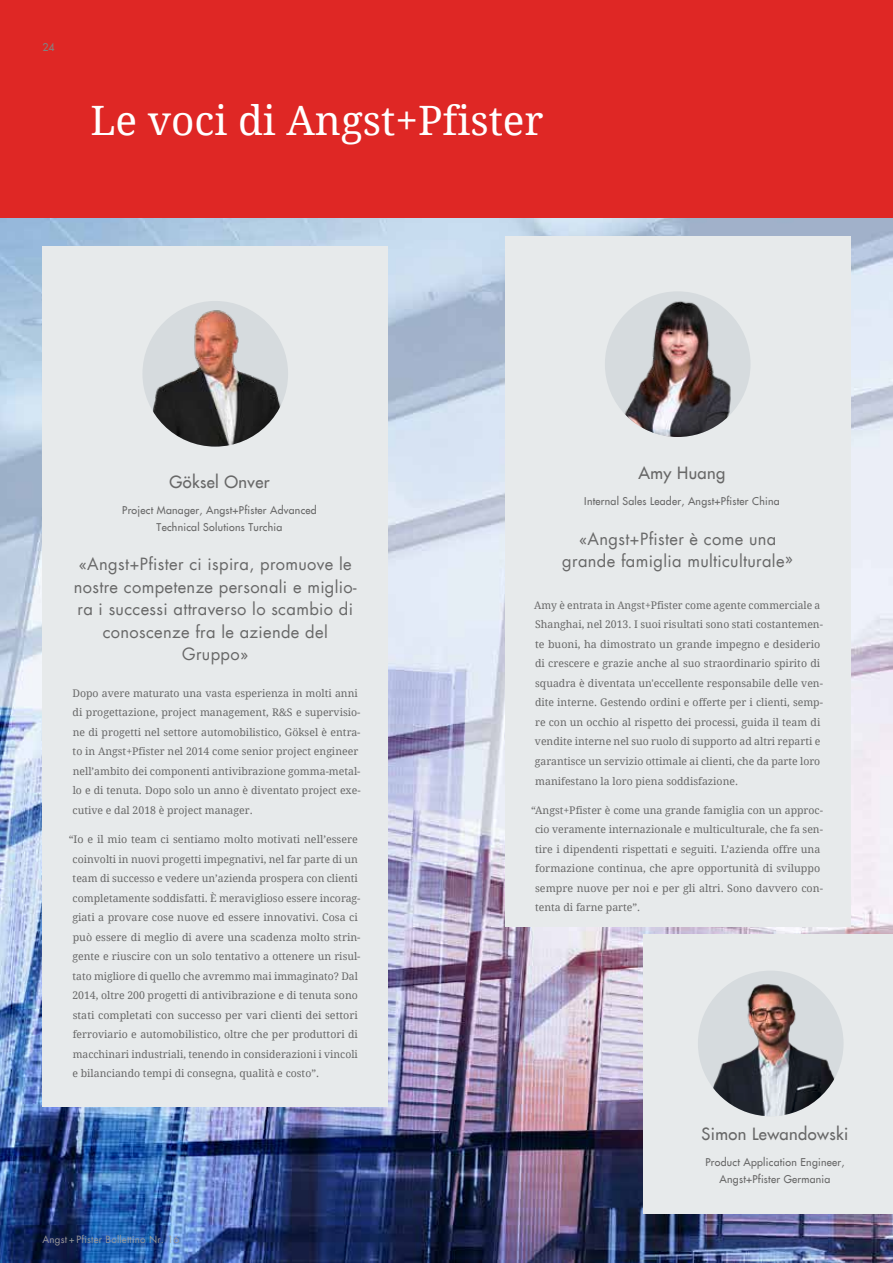
<style>
.page{position:relative;width:893px;height:1263px;background:#fff}
.page>*{position:absolute;margin:0;border:0;box-sizing:border-box;transform-origin:0 0}
.t1{font:40.5px "Droid Serif";color:#fff}
.t2{font:16.5px/22.5px "Futura LT";letter-spacing:.02em;color:#686868;text-align:center}
.t3{font:16.5px "Futura LT";letter-spacing:.025em;color:#686868}
.t4{font:10.5px/19.5px "Droid Serif";color:#686868}
.t5{font:10.5px/16.5px "Futura LT";letter-spacing:.025em;color:#686868;text-align:center}
.t6{font:10.5px "Futura LT";color:#818281}
.t7{font:9.75px "Futura LT";letter-spacing:.02em;color:#999}
</style>
<div class="page">
<img style="left:0;top:217px;width:893px;height:1046px">
<div style="left:0;top:0;width:893px;height:217px;background:#df2725"></div>
<div style="left:43px;top:246px;width:345px;height:860px;background:#e7eaeb"></div>
<div style="left:643px;top:934px;width:250px;height:279px;background:#e7eaeb"></div>
<div style="left:505px;top:236px;width:345px;height:691px;background:#e7eaeb"></div>
<img style="left:143px;top:305px;width:145px;height:142px">
<img style="left:605px;top:291px;width:141px;height:146px">
<div style="left:698px;top:970px;width:145px;height:146px;background:#d6dbde;border-radius:50%"></div>
<img style="left:701px;top:981px;width:142px;height:135px">
<p class="t6" style="left:43px;top:40px;width:14px">24</p>
<h1 class="t1" style="left:90px;top:97px;width:455px">Le voci di Angst+Pfister</h1>
<h2 class="t3" style="left:169px;top:472px;width:102px">Göksel Onver</h2>
<p class="t5" style="left:122px;top:502px;width:196px">Project Manager, Angst+Pfister Advanced<br>Technical Solutions Turchia</p>
<h2 class="t2" style="left:74px;top:553px;width:284px">«Angst+Pfister ci ispira, promuove le nostre competenze personali e miglio&shy;ra i successi attraverso lo scambio di conoscenze fra le aziende del<br>Gruppo»</h2>
<p class="t4" style="left:72px;top:683px;width:290px">Dopo avere maturato una vasta esperienza in molti anni di progettazione, project management, R&amp;S e supervisio&shy;ne di progetti nel settore automobilistico, Göksel è entra&shy;to in Angst+Pfister nel 2014 come senior project engineer nell’ambito dei componenti antivibrazione gomma-metal&shy;lo e di tenuta. Dopo solo un anno è diventato project exe&shy;cutive e dal 2018 è project manager.</p>
<p class="t4" style="left:72px;top:830px;width:290px;text-indent:-4px">“Io e il mio team ci sentiamo molto motivati nell’essere coinvolti in nuovi progetti impegnativi, nel far parte di un team di successo e vedere un’azienda prospera con clienti completamente soddisfatti. È meraviglioso essere incorag&shy;giati a provare cose nuove ed essere innovativi. Cosa ci può essere di meglio di avere una scadenza molto strin&shy;gente e riuscire con un solo tentativo a ottenere un risul&shy;tato migliore di quello che avremmo mai immaginato? Dal 2014, oltre 200 progetti di antivibrazione e di tenuta sono stati completati con successo per vari clienti dei settori ferroviario e automobilistico, oltre che per produttori di macchinari industriali, tenendo in considerazioni i vincoli e bilanciando tempi di consegna, qualità e costo”.</p>
<h2 class="t3" style="left:638px;top:462px;width:88px">Amy Huang</h2>
<p class="t5" style="left:584px;top:492px;width:197px">Internal Sales Leader, Angst+Pfister China</p>
<h2 class="t2" style="left:562px;top:527px;width:232px">«Angst+Pfister è come una grande famiglia multiculturale»</h2>
<p class="t4" style="left:534px;top:596px;width:290px">Amy è entrata in Angst+Pfister come agente commerciale a Shanghai, nel 2013. I suoi risultati sono stati costantemen&shy;te buoni, ha dimostrato un grande impegno e desiderio di crescere e grazie anche al suo straordinario spirito di squadra è diventata un'eccellente responsabile delle ven&shy;dite interne. Gestendo ordini e offerte per i clienti, semp&shy;re con un occhio al rispetto dei processi, guida il team di vendite interne nel suo ruolo di supporto ad altri reparti e garantisce un servizio ottimale ai clienti, che da parte loro manifestano la loro piena soddisfazione.</p>
<p class="t4" style="left:535px;top:800px;width:289px;text-indent:-4px">“Angst+Pfister è come una grande famiglia con un approc&shy;cio veramente internazionale e multiculturale, che fa sen&shy;tire i dipendenti rispettati e seguiti. L’azienda offre una formazione continua, che apre opportunità di sviluppo sempre nuove per noi e per gli altri. Sono davvero con&shy;tenta di farne parte”.</p>
<h2 class="t3" style="left:702px;top:1123px;width:148px">Simon Lewandowski</h2>
<p class="t5" style="left:705px;top:1154px;width:141px">Product Application Engineer,<br>Angst+Pfister Germania</p>
<p class="t7" style="left:43px;top:1233px;width:139px">Angst + Pfister Bollettino Nr. 16</p>
</div>
